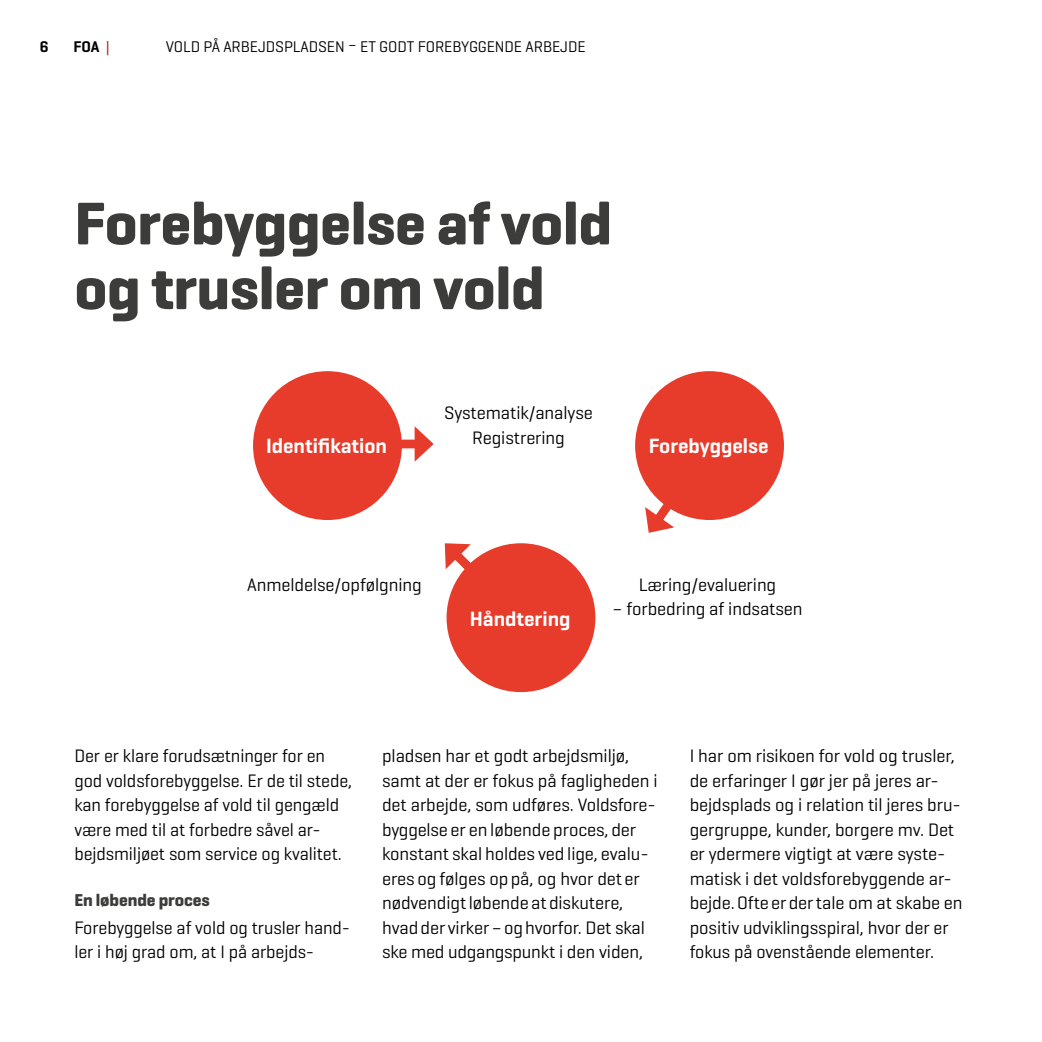
<style>
.page{position:relative;width:1042px;height:1042px;background:#fff}
.page>*{position:absolute;margin:0;border:0;box-sizing:border-box;transform-origin:0 0}
.t1{font:700 61.25px/64.8px "Geogrotesque";letter-spacing:-.005em;color:#3c3c3b}
.t2{font:600 21px "Geogrotesque";color:#fff}
.t3{font:18.38px/24.5px "Geogrotesque";letter-spacing:-.005em;color:#000}
.t4{font:700 17.5px "Geogrotesque";letter-spacing:-.005em;color:#3c3c3b}
.t5{font:15.75px "Geogrotesque";letter-spacing:-.005em;color:#000}
.t6{font:600 15.75px "Geogrotesque";color:#000}
.s1{font-weight:400;color:#ae1122}
</style>
<div class="page">
<div style="left:253px;top:371px;width:149px;height:149px;background:#e73b2b;border-radius:50%"></div>
<div style="left:399px;top:440px;width:23px;height:8px;background:#e73b2b"></div>
<svg style="left:415px;top:426px;width:19px;height:36px"></svg>
<div style="left:635px;top:371px;width:149px;height:149px;background:#e73b2b;border-radius:50%"></div>
<svg style="left:645px;top:492px;width:36px;height:41px"></svg>
<div style="left:446px;top:543px;width:149px;height:149px;background:#e73b2b;border-radius:50%"></div>
<svg style="left:444px;top:543px;width:38px;height:37px"></svg>
<p class="t6" style="left:40px;top:36px;width:10px">6</p>
<p class="t6" style="left:73px;top:36px;width:38px">FOA <span class="s1">|</span></p>
<p class="t5" style="left:166px;top:36px;width:421px">VOLD PÅ ARBEJDSPLADSEN – ET GODT FOREBYGGENDE ARBEJDE</p>
<h1 class="t1" style="left:74px;top:191px;width:539px">Forebyggelse af vold og trusler om vold</h1>
<p class="t3" style="left:444px;top:400px;width:150px;text-align:center">Systematik/analyse<br>Registrering</p>
<p class="t2" style="left:266px;top:433px;width:123px">Identifikation</p>
<p class="t2" style="left:649px;top:433px;width:121px">Forebyggelse</p>
<p class="t3" style="left:247px;top:571px;width:176px">Anmeldelse/opfølgning</p>
<p class="t2" style="left:470px;top:605px;width:102px">Håndtering</p>
<p class="t3" style="left:639px;top:571px;width:139px">Læring/evaluering</p>
<p class="t3" style="left:612px;top:596px;width:192px">– forbedring af indsatsen</p>
<p class="t3" style="left:74px;top:743px;width:279px">Der er klare forudsætninger for en god voldsforebyggelse. Er de til stede, kan forebyggelse af vold til gengæld være med til at forbedre såvel ar&shy;bejdsmiljøet som service og kvalitet.</p>
<p class="t4" style="left:74px;top:889px;width:137px">En løbende proces</p>
<p class="t3" style="left:74px;top:914px;width:277px">Forebyggelse af vold og trusler hand&shy;ler i høj grad om, at I på arbejds-</p>
<p class="t3" style="left:382px;top:743px;width:277px">pladsen har et godt arbejdsmiljø, samt at der er fokus på fagligheden i det arbejde, som udføres. Voldsfore&shy;byggelse er en løbende proces, der konstant skal holdes ved lige, evalu&shy;eres og følges op på, og hvor det er nødvendigt løbende at diskutere, hvad der virker – og hvorfor. Det skal ske med udgangspunkt i den viden,</p>
<p class="t3" style="left:690px;top:743px;width:274px">I har om risikoen for vold og trusler, de erfaringer I gør jer på jeres ar&shy;bejdsplads og i relation til jeres bru&shy;gergruppe, kunder, borgere mv. Det er ydermere vigtigt at være syste&shy;matisk i det voldsforebyggende ar&shy;bejde. Ofte er der tale om at skabe en positiv udviklingsspiral, hvor der er fokus på ovenstående elementer.</p>
</div>
